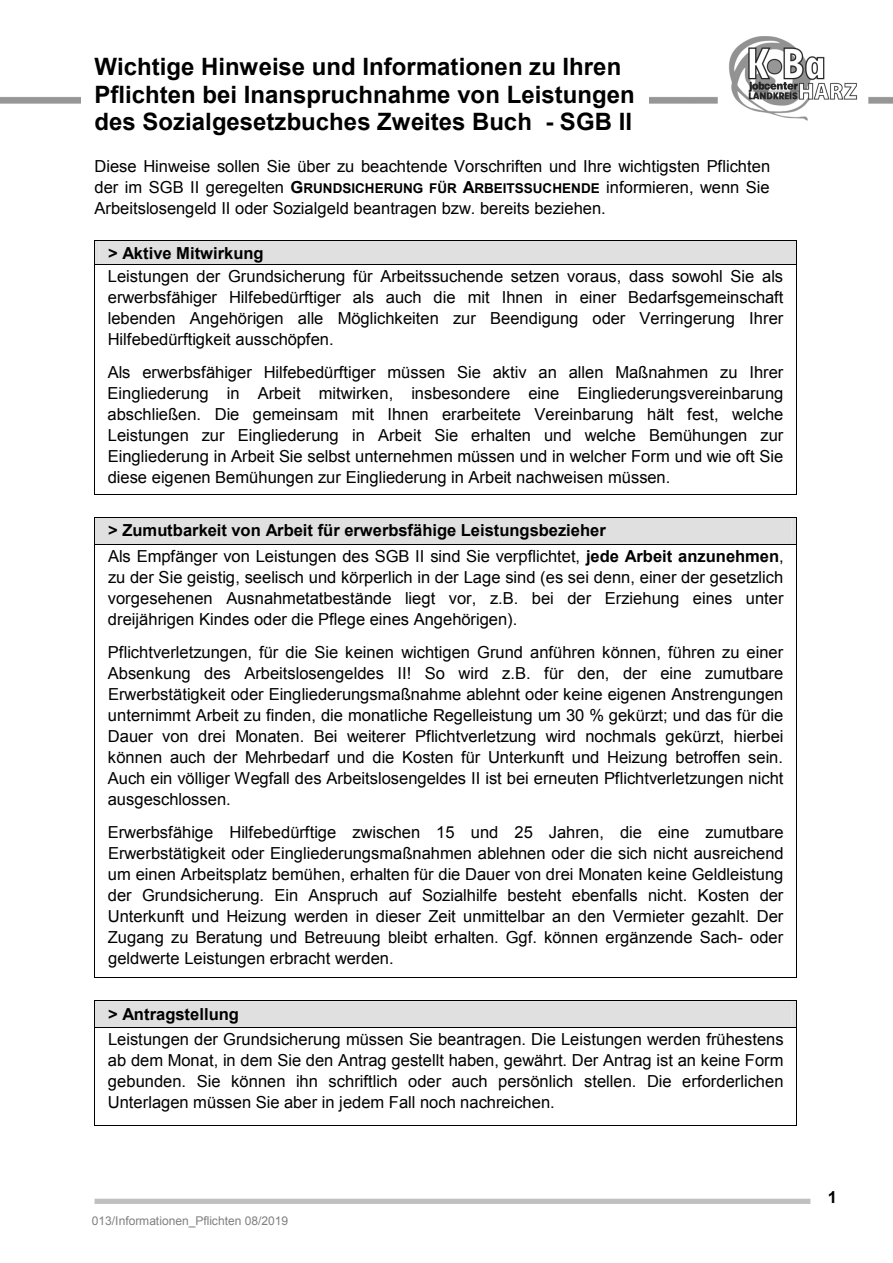
<style>
.page{position:relative;width:893px;height:1263px;background:#fff}
.page>*{position:absolute;margin:0;border:0;box-sizing:border-box;transform-origin:0 0}
.t1{font:700 24px/27.6px "Arial";color:#000}
.t2{font:16.5px/21px "Arial";color:#000;text-align:justify}
.t3{font:700 16.5px/26px "Arial";color:#000}
.t4{font:12px "Arial";letter-spacing:-.005em;color:#808080}
.s1{font-weight:700}
.s2{font-weight:700;font-size:13.5px}
.s3{font-weight:400}
</style>
<div class="page">
<img style="left:0;top:36px;width:892px;height:85px">
<div style="left:81px;top:40px;width:567px;height:81px;background:#fff"></div>
<div style="left:94px;top:1199px;width:716px;height:5px;background:#c0c0c0"></div>
<svg style="left:94px;top:240px;width:703px;height:25px;background:#cdcdcd"></svg>
<hr style="left:94px;top:265px;width:1px;height:229px;background:#000">
<hr style="left:95px;top:494px;width:701px;height:1px;background:#000">
<hr style="left:796px;top:265px;width:1px;height:229px;background:#000">
<svg style="left:94px;top:517px;width:703px;height:28px;background:#cfcfcf"></svg>
<hr style="left:94px;top:545px;width:1px;height:432px;background:#000">
<hr style="left:95px;top:977px;width:701px;height:1px;background:#000">
<hr style="left:796px;top:545px;width:1px;height:432px;background:#000">
<svg style="left:94px;top:1000px;width:703px;height:28px;background:#cfcfcf"></svg>
<hr style="left:94px;top:1028px;width:1px;height:97px;background:#000">
<hr style="left:95px;top:1125px;width:701px;height:1px;background:#000">
<hr style="left:796px;top:1028px;width:1px;height:97px;background:#000">
<h1 class="t1" style="left:95px;top:54px;width:541px">Wichtige Hinweise und Informationen zu Ihren<br>Pflichten bei Inanspruchnahme von Leistungen des Sozialgesetzbuches Zweites Buch - SGB II</h1>
<p class="t2" style="left:94px;top:155px;width:677px">Diese Hinweise sollen Sie über zu beachtende Vorschriften und Ihre wichtigsten Pflichten der im SGB II geregelten <span class="s1">G</span><span class="s2">RUNDSICHERUNG FÜR</span> <span class="s1">A</span><span class="s2">RBEITSSUCHENDE</span> informieren, wenn Sie Arbeitslosengeld II oder Sozialgeld beantragen bzw. bereits beziehen.</p>
<p class="t3" style="left:108px;top:241px;width:157px">&gt; Aktive Mitwirkung</p>
<p class="t2" style="left:108px;top:266px;width:677px">Leistungen der Grundsicherung für Arbeitssuchende setzen voraus, dass sowohl Sie als erwerbsfähiger Hilfebedürftiger als auch die mit Ihnen in einer Bedarfsgemeinschaft lebenden Angehörigen alle Möglichkeiten zur Beendigung oder Verringerung Ihrer Hilfebedürftigkeit ausschöpfen.</p>
<p class="t2" style="left:108px;top:362px;width:677px">Als erwerbsfähiger Hilfebedürftiger müssen Sie aktiv an allen Maßnahmen zu Ihrer Eingliederung in Arbeit mitwirken, insbesondere eine Eingliederungsvereinbarung abschließen. Die gemeinsam mit Ihnen erarbeitete Vereinbarung hält fest, welche Leistungen zur Eingliederung in Arbeit Sie erhalten und welche Bemühungen zur Eingliederung in Arbeit Sie selbst unternehmen müssen und in welcher Form und wie oft Sie diese eigenen Bemühungen zur Eingliederung in Arbeit nachweisen müssen.</p>
<p class="t3" style="left:108px;top:518px;width:677px">&gt; Zumutbarkeit von Arbeit für erwerbsfähige Leistungsbezieher<br><span class="s3">Als Empfänger von Leistungen des SGB II sind Sie verpflichtet,</span> jede Arbeit anzunehmen<span class="s3">,</span></p>
<p class="t2" style="left:108px;top:567px;width:677px">zu der Sie geistig, seelisch und körperlich in der Lage sind (es sei denn, einer der gesetzlich vorgesehenen Ausnahmetatbestände liegt vor, z.B. bei der Erziehung eines unter dreijährigen Kindes oder die Pflege eines Angehörigen).</p>
<p class="t2" style="left:108px;top:642px;width:677px">Pflichtverletzungen, für die Sie keinen wichtigen Grund anführen können, führen zu einer Absenkung des Arbeitslosengeldes II! So wird z.B. für den, der eine zumutbare Erwerbstätigkeit oder Eingliederungsmaßnahme ablehnt oder keine eigenen Anstrengungen unternimmt Arbeit zu finden, die monatliche Regelleistung um 30 % gekürzt; und das für die Dauer von drei Monaten. Bei weiterer Pflichtverletzung wird nochmals gekürzt, hierbei können auch der Mehrbedarf und die Kosten für Unterkunft und Heizung betroffen sein.<br>Auch ein völliger Wegfall des Arbeitslosengeldes II ist bei erneuten Pflichtverletzungen nicht ausgeschlossen.</p>
<p class="t2" style="left:108px;top:822px;width:677px">Erwerbsfähige Hilfebedürftige zwischen 15 und 25 Jahren, die eine zumutbare Erwerbstätigkeit oder Eingliederungsmaßnahmen ablehnen oder die sich nicht ausreichend um einen Arbeitsplatz bemühen, erhalten für die Dauer von drei Monaten keine Geldleistung der Grundsicherung. Ein Anspruch auf Sozialhilfe besteht ebenfalls nicht. Kosten der Unterkunft und Heizung werden in dieser Zeit unmittelbar an den Vermieter gezahlt. Der Zugang zu Beratung und Betreuung bleibt erhalten. Ggf. können ergänzende Sach- oder geldwerte Leistungen erbracht werden.</p>
<p class="t3" style="left:108px;top:1002px;width:132px">&gt; Antragstellung</p>
<p class="t2" style="left:108px;top:1029px;width:677px">Leistungen der Grundsicherung müssen Sie beantragen. Die Leistungen werden frühestens ab dem Monat, in dem Sie den Antrag gestellt haben, gewährt. Der Antrag ist an keine Form gebunden. Sie können ihn schriftlich oder auch persönlich stellen. Die erforderlichen Unterlagen müssen Sie aber in jedem Fall noch nachreichen.</p>
<p class="t4" style="left:92px;top:1212px;width:198px">013/Informationen_Pflichten 08/2019</p>
<p class="t3" style="left:827px;top:1185px;width:11px">1</p>
</div>
